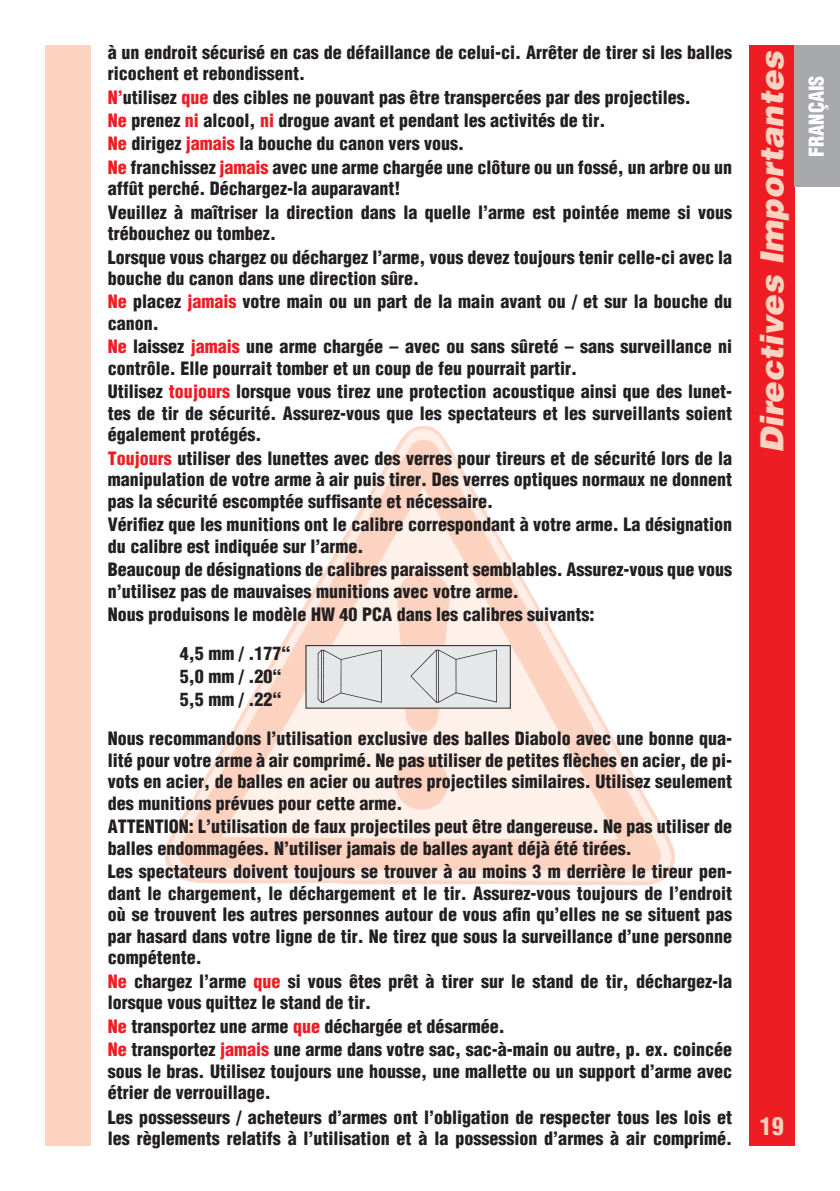
<style>
.page{position:relative;width:840px;height:1191px;background:#fff}
.page>*{position:absolute;margin:0;border:0;box-sizing:border-box;transform-origin:0 0}
.t1{font:italic 900 32px "Helvetica LT";color:#fcd2c0}
.t2{font:900 condensed 24px "Helvetica LT";color:#fcd2c0}
.t3{font:900 condensed 20px "Helvetica LT";color:#fff}
.t4{font:900 condensed 18px/21.6px "Helvetica LT";color:#231f20}
.s1{color:#ee1d23}
</style>
<div class="page">
<img style="left:165px;top:426px;width:510px;height:460px">
<div style="left:748px;top:45px;width:46px;height:1100px;background:#ee1d23"></div>
<div style="left:45px;top:45px;width:45px;height:1100px;background:#fcd2c0"></div>
<div style="left:794px;top:45px;width:45px;height:142px;background:#a8a9ad"></div>
<div style="left:306px;top:645px;width:204px;height:63px;background:#e6e7e9"></div>
<img style="left:317px;top:649px;width:180px;height:54px">
<div style="left:305px;top:645px;width:205px;height:63px;border:1px solid #231f20"></div>
<p class="t4" style="left:108px;top:41px;width:625px">à un endroit sécurisé en cas de défaillance de celui-ci. Arrêter de tirer si les balles ricochent et rebondissent.</p>
<p class="t4" style="left:108px;top:85px;width:625px;line-height:23.2px"><span class="s1">N’</span>utilisez <span class="s1">que</span> des cibles ne pouvant pas être transpercées par des projectiles.<br><span class="s1">Ne</span> prenez <span class="s1">ni</span> alcool, <span class="s1">ni</span> drogue avant et pendant les activités de tir.<br><span class="s1">Ne</span> dirigez <span class="s1">jamais</span> la bouche du canon vers vous.<br><span class="s1">Ne</span> franchissez <span class="s1">jamais</span> avec une arme chargée une clôture ou un fossé, un arbre ou un</p>
<p class="t4" style="left:108px;top:177px;width:625px;line-height:23.2px">affût perché. Déchargez-la auparavant!<br>Veuillez à maîtriser la direction dans la quelle l’arme est pointée meme si vous</p>
<p class="t4" style="left:108px;top:222px;width:625px;line-height:23.2px">trébouchez ou tombez.<br>Lorsque vous chargez ou déchargez l’arme, vous devez toujours tenir celle-ci avec la</p>
<p class="t4" style="left:108px;top:267px;width:625px;line-height:23.2px">bouche du canon dans une direction sûre.<br><span class="s1">Ne</span> placez <span class="s1">jamais</span> votre main ou un part de la main avant ou / et sur la bouche du</p>
<p class="t4" style="left:108px;top:312px;width:625px;line-height:23.2px">canon.<br><span class="s1">Ne</span> laissez <span class="s1">jamais</span> une arme chargée – avec ou sans sûreté – sans surveillance ni</p>
<p class="t4" style="left:108px;top:356px;width:625px;line-height:23.2px">contrôle. Elle pourrait tomber et un coup de feu pourrait partir.<br>Utilisez <span class="s1">toujours</span> lorsque vous tirez une protection acoustique ainsi que des lunet-</p>
<p class="t4" style="left:108px;top:402px;width:625px">tes de tir de sécurité. Assurez-vous que les spectateurs et les surveillants soient également protégés.</p>
<p class="t4" style="left:108px;top:447px;width:625px;text-align:justify"><span class="s1">Toujours</span> utiliser des lunettes avec des verres pour tireurs et de sécurité lors de la manipulation de votre arme à air puis tirer. Des verres optiques normaux ne donnent pas la sécurité escomptée suffisante et nécessaire.</p>
<p class="t4" style="left:108px;top:514px;width:625px">Vérifiez que les munitions ont le calibre correspondant à votre arme. La désignation du calibre est indiquée sur l’arme.</p>
<p class="t4" style="left:108px;top:558px;width:625px">Beaucoup de désignations de calibres paraissent semblables. Assurez-vous que vous n’utilisez pas de mauvaises munitions avec votre arme.</p>
<p class="t4" style="left:180px;top:595px;width:415px;line-height:38.6px;text-indent:-72px">Nous produisons le modèle HW 40 PCA dans les calibres suivants:<br>4,5 mm / .177“</p>
<p class="t4" style="left:180px;top:664px;width:103px;line-height:23.2px">5,0 mm / .20“<br>5,5 mm / .22“</p>
<p class="t4" style="left:108px;top:727px;width:625px;text-align:justify">Nous recommandons l’utilisation exclusive des balles Diabolo avec une bonne qua&shy;lité pour votre arme à air comprimé. Ne pas utiliser de petites flèches en acier, de pi&shy;vots en acier, de balles en acier ou autres projectiles similaires. Utilisez seulement des munitions prévues pour cette arme.</p>
<p class="t4" style="left:108px;top:815px;width:625px">ATTENTION: L’utilisation de faux projectiles peut être dangereuse. Ne pas utiliser de balles endommagées. N’utiliser jamais de balles ayant déjà été tirées.</p>
<p class="t4" style="left:108px;top:860px;width:625px;text-align:justify">Les spectateurs doivent toujours se trouver à au moins 3 m derrière le tireur pen&shy;dant le chargement, le déchargement et le tir. Assurez-vous toujours de l’endroit où se trouvent les autres personnes autour de vous afin qu’elles ne se situent pas par hasard dans votre ligne de tir. Ne tirez que sous la surveillance d’une personne compétente.</p>
<p class="t4" style="left:108px;top:970px;width:625px"><span class="s1">Ne</span> chargez l’arme <span class="s1">que</span> si vous êtes prêt à tirer sur le stand de tir, déchargez-la lorsque vous quittez le stand de tir.</p>
<p class="t4" style="left:108px;top:1014px;width:625px;line-height:23.2px"><span class="s1">Ne</span> transportez une arme <span class="s1">que</span> déchargée et désarmée.<br><span class="s1">Ne</span> transportez <span class="s1">jamais</span> une arme dans votre sac, sac-à-main ou autre, p. ex. coincée</p>
<p class="t4" style="left:108px;top:1060px;width:625px">sous le bras. Utilisez toujours une housse, une mallette ou un support d’arme avec étrier de verrouillage.</p>
<p class="t4" style="left:108px;top:1106px;width:625px">Les possesseurs / acheteurs d’armes ont l’obligation de respecter tous les lois et les règlements relatifs à l’utilisation et à la possession d’armes à air comprimé.</p>
<h1 class="t1" style="left:750px;top:453px;width:404px;rotate:-90deg">Directives Importantes</h1>
<p class="t3" style="left:803px;top:157px;width:83px;rotate:-90deg">FRANÇAIS</p>
<h2 class="t2" style="left:759px;top:1111px;width:25px">19</h2>
</div>
